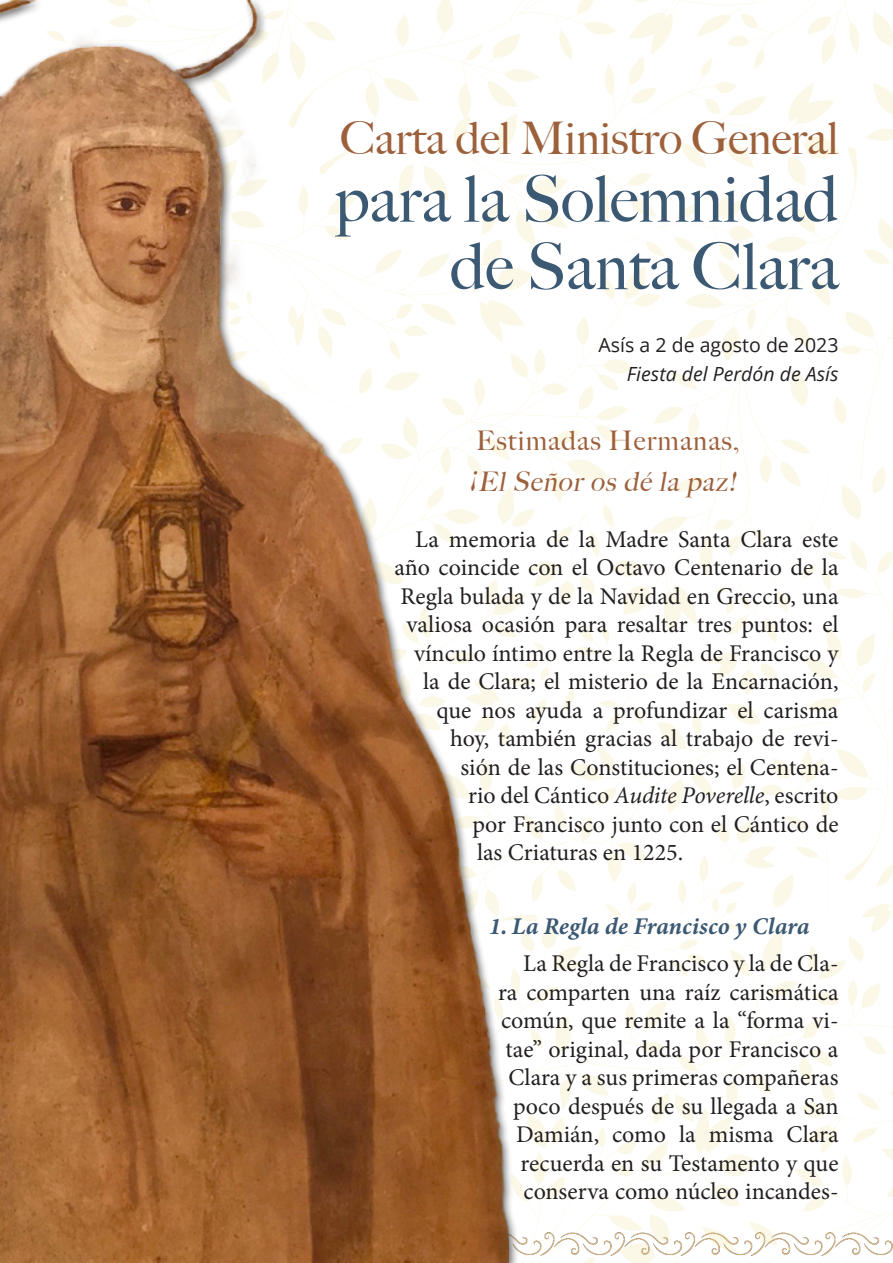
<style>
.page{position:relative;width:893px;height:1263px;background:#fff}
.page>*{position:absolute;margin:0;border:0;box-sizing:border-box;transform-origin:0 0}
.t1{font:500 64.5px "Big Caslon";color:#3c5973}
.t2{font:500 45px "Big Caslon";color:#9c603b}
.t3{font:500 27px "Big Caslon";letter-spacing:.04em;color:#9c603b}
.t4{font:italic 500 27px "Big Caslon";color:#9c603b}
.t5{font:24px/28.5px "Minion Pro";color:#231f20;text-align:right}
.t6{font:italic 24px "Minion Variable Concept";color:#3c5973}
.t7{font:italic 19.5px "Open Sans";color:#231f20}
.t8{font:19.5px "Open Sans";color:#231f20}
.s1{font-style:italic}
</style>
<div class="page">
<svg style="left:519px;top:0;width:374px;height:1263px"></svg>
<div style="left:0;top:0;width:519px;height:1263px;background:#231f20;opacity:.75"></div>
<img style="left:0;top:0;width:508px;height:1263px">
<p class="t2" style="left:340px;top:101px;width:500px">Carta del Ministro General</p>
<p class="t1" style="left:335px;top:146px;width:505px">para la Solemnidad</p>
<p class="t1" style="left:450px;top:213px;width:390px">de Santa Clara</p>
<p class="t8" style="left:599px;top:332px;width:241px">Asís a 2 de agosto de 2023</p>
<p class="t7" style="left:627px;top:361px;width:213px">Fiesta del Perdón de Asís</p>
<p class="t3" style="left:476px;top:418px;width:265px">Estimadas Hermanas,</p>
<p class="t4" style="left:468px;top:459px;width:276px">¡ElSeñorosdé la paz!</p>
<p class="t5" style="left:415px;top:525px;width:425px">La memoria de la Madre Santa Clara este</p>
<p class="t5" style="left:394px;top:554px;width:445px">año coincide con el Octavo Centenario de la</p>
<p class="t5" style="left:400px;top:582px;width:440px">Regla bulada y de la Navidad en Greccio, una</p>
<p class="t5" style="left:406px;top:611px;width:434px">valiosa ocasión para resaltar tres puntos: el</p>
<p class="t5" style="left:414px;top:639px;width:426px">vínculo íntimo entre la Regla de Francisco y</p>
<p class="t5" style="left:423px;top:668px;width:417px">la de Clara; el misterio de la Encarnación,</p>
<p class="t5" style="left:436px;top:696px;width:403px">que nos ayuda a profundizar el carisma</p>
<p class="t5" style="left:450px;top:725px;width:390px">hoy, también gracias al trabajo de revi-</p>
<p class="t5" style="left:460px;top:753px;width:380px">sión de las Constituciones; el Centena-</p>
<p class="t5" style="left:468px;top:782px;width:372px">rio del Cántico <span class="s1">Audite Poverelle</span>, escrito</p>
<p class="t5" style="left:472px;top:810px;width:368px">por Francisco junto con el Cántico de</p>
<p class="t5" style="left:477px;top:839px;width:208px">las Criaturas en 1225.</p>
<p class="t6" style="left:489px;top:910px;width:322px">1. La Regla de Francisco y Clara</p>
<p class="t5" style="left:498px;top:950px;width:342px">La Regla de Francisco y la de Cla&shy;ra comparten una raíz carismática común, que remite a la “forma vi&shy;tae” original, dada por Francisco a<br>Clara y a sus primeras compañeras poco después de su llegada a San<br>Damián, como la misma Clara recuerda en su Testamento y que conserva como núcleo incandes-</p>
</div>
